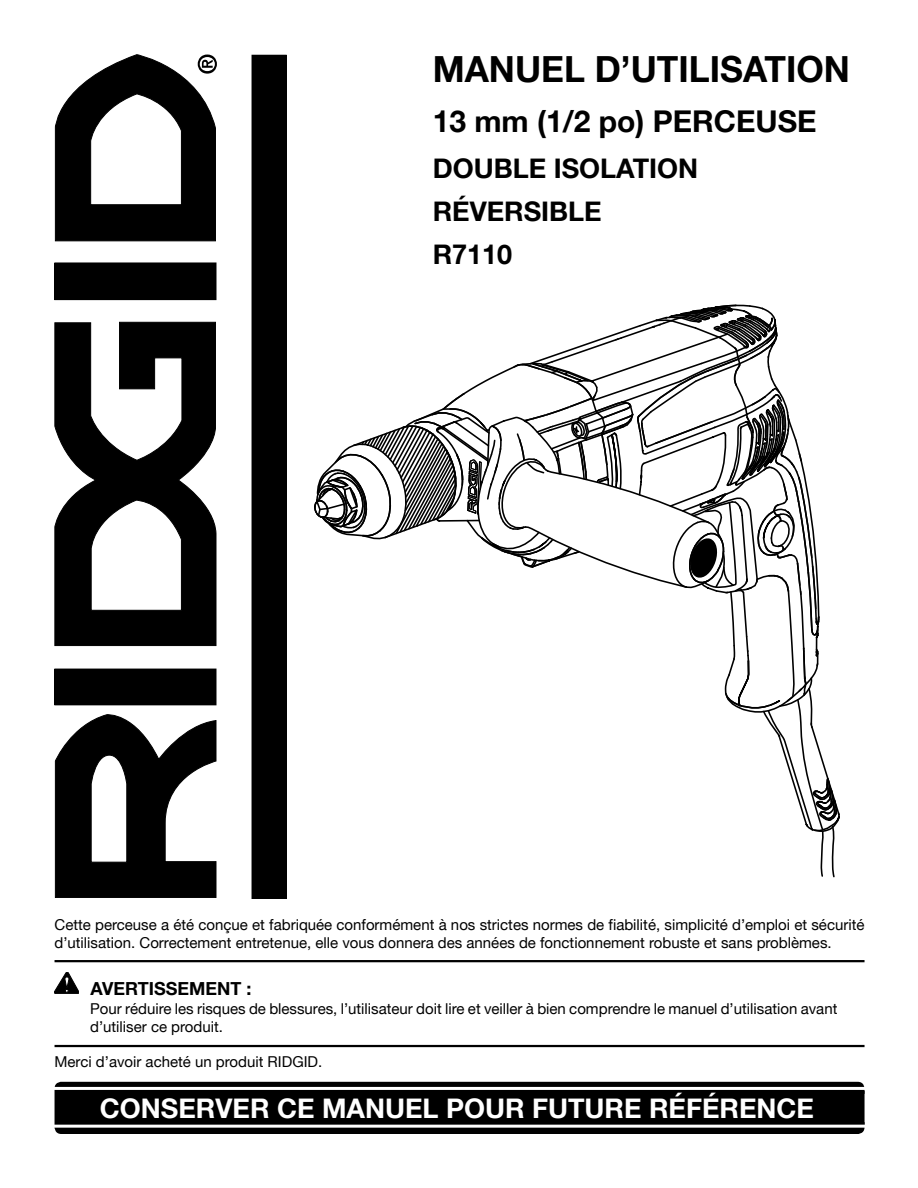
<style>
.page{position:relative;width:918px;height:1188px;background:#fff}
.page>*{position:absolute;margin:0;border:0;box-sizing:border-box;transform-origin:0 0}
.t1{font:700 36px "Helvetica Neue";color:#000}
.t2{font:700 30px "Helvetica Neue";color:#000}
.t3{font:700 27px "Helvetica Neue";color:#fff}
.t4{font:700 27px/42.9px "Helvetica Neue";color:#000}
.t5{font:700 18px "Helvetica Neue";color:#000}
.t6{font:15px/18px "Helvetica Neue";color:#000}
</style>
<div class="page">
<svg style="left:55px;top:714px;width:161px;height:184px"></svg>
<div style="left:55px;top:669px;width:161px;height:36px;background:#000"></div>
<svg style="left:55px;top:322px;width:161px;height:324px"></svg>
<svg style="left:91px;top:500px;width:91px;height:111px"></svg>
<div style="left:55px;top:263px;width:161px;height:37px;background:#000"></div>
<svg style="left:55px;top:54px;width:162px;height:187px"></svg>
<div style="left:252px;top:55px;width:34px;height:844px;background:#000"></div>
<hr style="left:55px;top:960px;width:810px;height:2px;background:#000">
<hr style="left:55px;top:1045px;width:810px;height:2px;background:#000">
<div style="left:55px;top:1082px;width:810px;height:52px;background:#000"></div>
<hr style="left:82px;top:1122px;width:783px;height:3px;background:#000">
<hr style="left:82px;top:1091px;width:783px;height:3px;background:#000">
<svg style="left:54px;top:972px;width:25px;height:22px"></svg>
<hr style="left:22px;top:1087px;width:867px;height:3px;background:#fff">
<hr style="left:24px;top:1125px;width:872px;height:3px;background:#fff">
<svg style="left:314px;top:305px;width:526px;height:572px"></svg>
<h1 class="t1" style="left:433px;top:47px;width:419px">MANUEL D’UTILISATION</h1>
<h2 class="t2" style="left:433px;top:102px;width:385px">13 mm (1/2 po) PERCEUSE</h2>
<h3 class="t4" style="left:433px;top:146px;width:267px">DOUBLE ISOLATION<br>RÉVERSIBLE<br>R7110</h3>
<p class="t6" style="left:55px;top:916px;width:812px">Cette perceuse a été conçue et fabriquée conformément à nos strictes normes de fiabilité, simplicité d’emploi et sécurité d’utilisation. Correctement entretenue, elle vous donnera des années de fonctionnement robuste et sans problèmes.</p>
<p class="t5" style="left:91px;top:977px;width:162px">AVERTISSEMENT :</p>
<p class="t6" style="left:90px;top:999px;width:749px">Pour réduire les risques de blessures, l’utilisateur doit lire et veiller à bien comprendre le manuel d’utilisation avant d’utiliser ce produit.</p>
<p class="t6" style="left:55px;top:1053px;width:269px">Merci d’avoir acheté un produit RIDGID.</p>
<h3 class="t3" style="left:100px;top:1092px;width:716px">CONSERVER CE MANUEL POUR FUTURE RÉFÉRENCE</h3>
</div>
